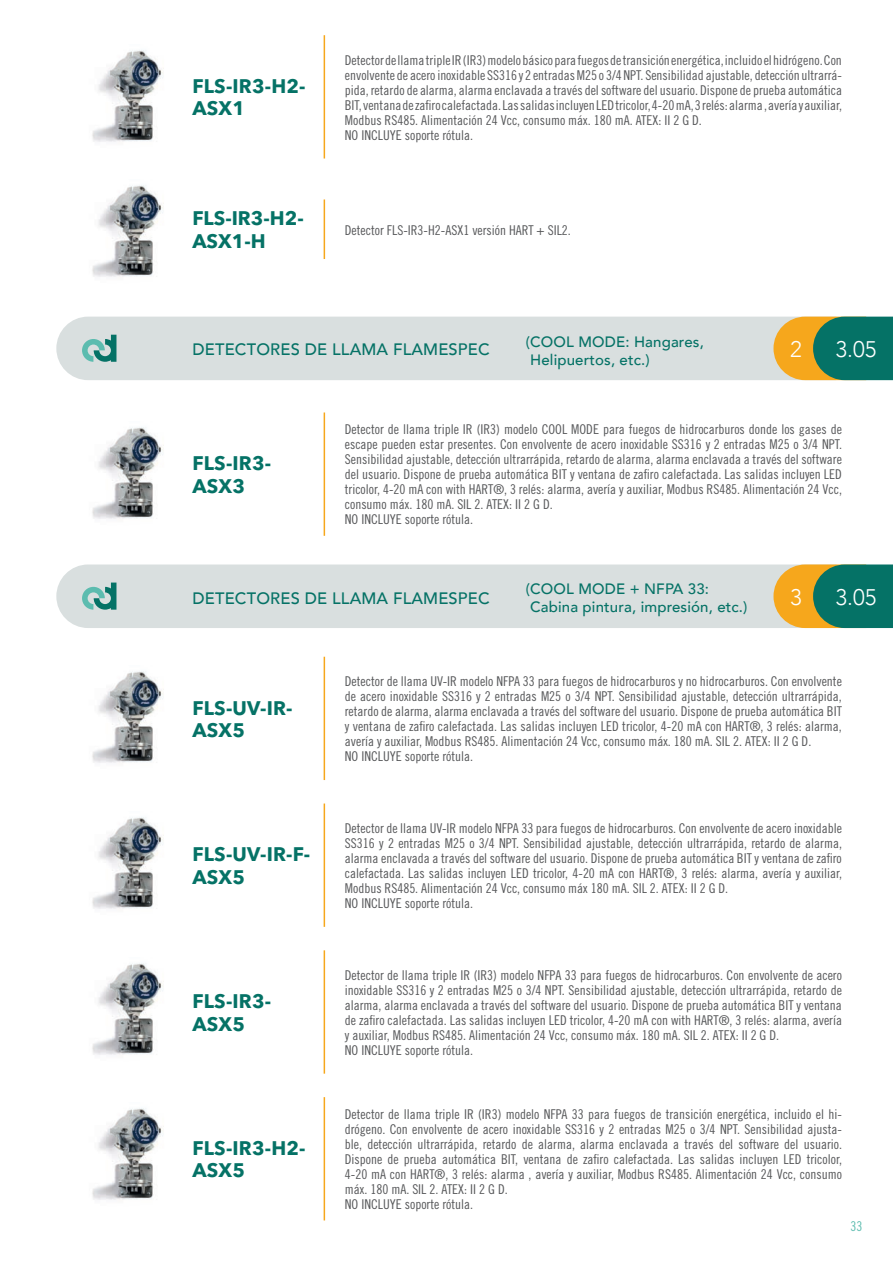
<style>
.page{position:relative;width:893px;height:1263px;background:#fff}
.page>*{position:absolute;margin:0;border:0;box-sizing:border-box;transform-origin:0 0}
.t1{font:300 22.5px "Avenir";color:#fff}
.t2{font:700 19.5px/22.5px "Avenir Next W1 G";letter-spacing:.01em;color:#057266}
.t3{font:500 16.5px "Avenir";letter-spacing:.01em;color:#057266}
.t4{font:500 15px "Avenir";letter-spacing:.01em;color:#057266}
.Text_Descripcion{font:13.5px/15px "Trade Gothic Cond Eighteen";color:#57585a;text-align:justify}
.t5{font:13.5px "Trade Gothic Cond Eighteen";color:#5cbcaf}
</style>
<div class="page">
<div style="left:56px;top:317px;width:717px;height:63px;background:#d9dfdf"></div>
<svg style="left:773px;top:317px;width:120px;height:63px;background:#618a54"></svg>
<svg style="left:82px;top:335px;width:34px;height:27px"></svg>
<div style="left:56px;top:564px;width:717px;height:64px;background:#d9dfdf"></div>
<svg style="left:773px;top:564px;width:120px;height:64px;background:#628a56"></svg>
<svg style="left:82px;top:582px;width:34px;height:28px"></svg>
<img style="left:92px;top:185px;width:72px;height:92px">
<img style="left:92px;top:427px;width:72px;height:92px">
<img style="left:92px;top:817px;width:72px;height:92px">
<img style="left:92px;top:1108px;width:72px;height:92px">
<img style="left:92px;top:50px;width:72px;height:92px">
<img style="left:92px;top:671px;width:72px;height:92px">
<img style="left:92px;top:963px;width:72px;height:92px">
<hr style="left:324px;top:412px;width:1px;height:124px;background:#f6a71c">
<hr style="left:324px;top:657px;width:1px;height:123px;background:#f6a71c">
<hr style="left:324px;top:803px;width:1px;height:124px;background:#f6a71c">
<hr style="left:324px;top:199px;width:1px;height:60px;background:#f6a71c">
<hr style="left:324px;top:35px;width:1px;height:124px;background:#f6a71c">
<hr style="left:324px;top:950px;width:1px;height:124px;background:#f6a71c">
<hr style="left:324px;top:1097px;width:1px;height:123px;background:#f6a71c">
<p class="t2" style="left:192px;top:75px;width:115px">FLS-IR3-H2-<br>ASX1</p>
<p class="t2" style="left:192px;top:207px;width:113px">FLS-IR3-H2-<br>ASX1-H</p>
<p class="Text_Descripcion" style="left:345px;top:52px;width:499px">Detector de llama triple IR (IR3) modelo básico para fuegos de transición energética, incluido el hidrógeno. Con envolvente de acero inoxidable SS316 y 2 entradas M25 o 3/4 NPT. Sensibilidad ajustable, detección ultrarrá&shy;pida, retardo de alarma, alarma enclavada a través del software del usuario. Dispone de prueba automática BIT, ventana de zafiro calefactada. Las salidas incluyen LED tricolor, 4-20 mA, 3 relés: alarma , avería y auxiliar, Modbus RS485. Alimentación 24 Vcc, consumo máx. 180 mA. ATEX: II 2 G D.</p>
<p class="Text_Descripcion" style="left:345px;top:127px;width:130px">NO INCLUYE soporte rótula.</p>
<p class="Text_Descripcion" style="left:345px;top:222px;width:228px">Detector FLS-IR3-H2-ASX1 versión HART + SIL2.</p>
<p class="t4" style="left:526px;top:329px;width:179px">(COOL MODE: Hangares,</p>
<p class="t4" style="left:530px;top:347px;width:121px">Helipuertos, etc.)</p>
<p class="t3" style="left:192px;top:335px;width:299px">DETECTORES DE LLAMA FLAMESPEC</p>
<p class="t1" style="left:836px;top:336px;width:42px">3.05</p>
<p class="t1" style="left:790px;top:336px;width:13px">2</p>
<p class="t2" style="left:192px;top:452px;width:80px">FLS-IR3-<br>ASX3</p>
<p class="Text_Descripcion" style="left:345px;top:422px;width:499px">Detector de llama triple IR (IR3) modelo COOL MODE para fuegos de hidrocarburos donde los gases de escape pueden estar presentes. Con envolvente de acero inoxidable SS316 y 2 entradas M25 o 3/4 NPT.<br>Sensibilidad ajustable, detección ultrarrápida, retardo de alarma, alarma enclavada a través del software del usuario. Dispone de prueba automática BIT y ventana de zafiro calefactada. Las salidas incluyen LED tricolor, 4-20 mA con with HART®, 3 relés: alarma, avería y auxiliar, Modbus RS485. Alimentación 24 Vcc, consumo máx. 180 mA. SIL 2. ATEX: II 2 G D.</p>
<p class="Text_Descripcion" style="left:345px;top:512px;width:130px">NO INCLUYE soporte rótula.</p>
<p class="t4" style="left:526px;top:576px;width:185px">(COOL MODE + NFPA 33:</p>
<p class="t4" style="left:530px;top:594px;width:219px">Cabina pintura, impresión, etc.)</p>
<p class="t1" style="left:790px;top:584px;width:13px">3</p>
<p class="t3" style="left:192px;top:584px;width:299px">DETECTORES DE LLAMA FLAMESPEC</p>
<p class="t1" style="left:836px;top:584px;width:42px">3.05</p>
<p class="t2" style="left:192px;top:696px;width:102px">FLS-UV-IR-<br>ASX5</p>
<p class="t2" style="left:192px;top:843px;width:119px">FLS-UV-IR-F-<br>ASX5</p>
<p class="t2" style="left:192px;top:990px;width:80px">FLS-IR3-<br>ASX5</p>
<p class="t2" style="left:192px;top:1137px;width:115px">FLS-IR3-H2-<br>ASX5</p>
<p class="Text_Descripcion" style="left:345px;top:674px;width:499px">Detector de llama UV-IR modelo NFPA 33 para fuegos de hidrocarburos y no hidrocarburos. Con envolvente de acero inoxidable SS316 y 2 entradas M25 o 3/4 NPT. Sensibilidad ajustable, detección ultrarrápida, retardo de alarma, alarma enclavada a través del software del usuario. Dispone de prueba automática BIT y ventana de zafiro calefactada. Las salidas incluyen LED tricolor, 4-20 mA con HART®, 3 relés: alarma, avería y auxiliar, Modbus RS485. Alimentación 24 Vcc, consumo máx. 180 mA. SIL 2. ATEX: II 2 G D.</p>
<p class="Text_Descripcion" style="left:345px;top:749px;width:130px">NO INCLUYE soporte rótula.</p>
<p class="Text_Descripcion" style="left:345px;top:820px;width:499px">Detector de llama UV-IR modelo NFPA 33 para fuegos de hidrocarburos. Con envolvente de acero inoxidable SS316 y 2 entradas M25 o 3/4 NPT. Sensibilidad ajustable, detección ultrarrápida, retardo de alarma, alarma enclavada a través del software del usuario. Dispone de prueba automática BIT y ventana de zafiro calefactada. Las salidas incluyen LED tricolor, 4-20 mA con HART®, 3 relés: alarma, avería y auxiliar, Modbus RS485. Alimentación 24 Vcc, consumo máx 180 mA. SIL 2. ATEX: II 2 G D.</p>
<p class="Text_Descripcion" style="left:345px;top:895px;width:130px">NO INCLUYE soporte rótula.</p>
<p class="Text_Descripcion" style="left:345px;top:967px;width:499px">Detector de llama triple IR (IR3) modelo NFPA 33 para fuegos de hidrocarburos. Con envolvente de acero inoxidable SS316 y 2 entradas M25 o 3/4 NPT. Sensibilidad ajustable, detección ultrarrápida, retardo de alarma, alarma enclavada a través del software del usuario. Dispone de prueba automática BIT y ventana de zafiro calefactada. Las salidas incluyen LED tricolor, 4-20 mA con with HART®, 3 relés: alarma, avería y auxiliar, Modbus RS485. Alimentación 24 Vcc, consumo máx. 180 mA. SIL 2. ATEX: II 2 G D.</p>
<p class="Text_Descripcion" style="left:345px;top:1042px;width:130px">NO INCLUYE soporte rótula.</p>
<p class="Text_Descripcion" style="left:345px;top:1106px;width:499px">Detector de llama triple IR (IR3) modelo NFPA 33 para fuegos de transición energética, incluido el hi&shy;drógeno. Con envolvente de acero inoxidable SS316 y 2 entradas M25 o 3/4 NPT. Sensibilidad ajusta&shy;ble, detección ultrarrápida, retardo de alarma, alarma enclavada a través del software del usuario.<br>Dispone de prueba automática BIT, ventana de zafiro calefactada. Las salidas incluyen LED tricolor, 4-20 mA con HART®, 3 relés: alarma , avería y auxiliar, Modbus RS485. Alimentación 24 Vcc, consumo máx. 180 mA. SIL 2. ATEX: II 2 G D.</p>
<p class="Text_Descripcion" style="left:345px;top:1196px;width:130px">NO INCLUYE soporte rótula.</p>
<p class="t5" style="left:850px;top:1218px;width:13px">33</p>
</div>
